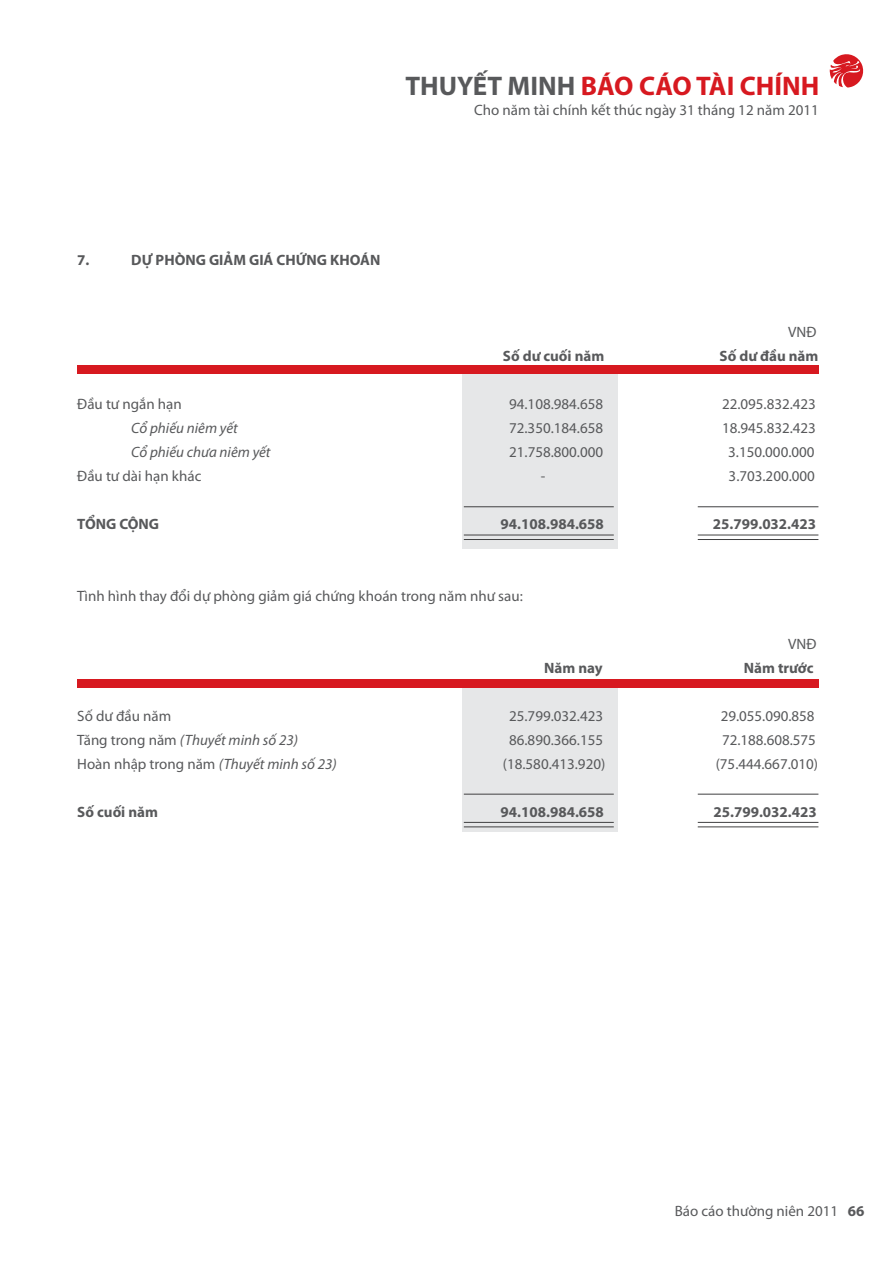
<style>
.page{position:relative;width:893px;height:1263px;background:#fff}
.page>*{position:absolute;margin:0;border:0;box-sizing:border-box;transform-origin:0 0}
.t1{font:700 27px "Myriad Pro";color:#d71920}
.t2{font:15px "Myriad Pro";color:#58595b}
.t3{font:700 15px "Myriad Pro";color:#58595b}
.t4{font:italic 15px "Myriad Pro";color:#58595b}
.s1{color:#58595b}
.s2{font-style:normal}
.s3{font-style:italic}
.s4{font-weight:700}
</style>
<div class="page">
<div style="left:462px;top:374px;width:156px;height:175px;background:#e6e7e8"></div>
<div style="left:462px;top:688px;width:156px;height:144px;background:#e6e7e8"></div>
<hr style="left:464px;top:506px;width:150px;height:1px;background:#404041">
<hr style="left:698px;top:506px;width:120px;height:1px;background:#404041">
<hr style="left:464px;top:535px;width:150px;height:1px;background:#404041">
<hr style="left:698px;top:535px;width:120px;height:1px;background:#404041">
<hr style="left:464px;top:539px;width:150px;height:1px;background:#404041">
<hr style="left:698px;top:539px;width:120px;height:1px;background:#404041">
<hr style="left:464px;top:794px;width:150px;height:1px;background:#404041">
<hr style="left:698px;top:794px;width:120px;height:1px;background:#404041">
<hr style="left:464px;top:822px;width:150px;height:1px;background:#404041">
<hr style="left:698px;top:822px;width:120px;height:1px;background:#404041">
<hr style="left:464px;top:827px;width:150px;height:1px;background:#404041">
<hr style="left:698px;top:827px;width:120px;height:1px;background:#404041">
<div style="left:77px;top:365px;width:741px;height:9px;background:#d71920"></div>
<div style="left:77px;top:679px;width:741px;height:9px;background:#d71920"></div>
<svg style="left:829px;top:54px;width:35px;height:34px"></svg>
<h1 class="t1" style="left:405px;top:76px;width:415px"><span class="s1">THUYẾT MINH</span> BÁO CÁO TÀI CHÍNH</h1>
<p class="t2" style="left:474px;top:104px;width:346px">Cho năm tài chính kết thúc ngày 31 tháng 12 năm 2011</p>
<p class="t3" style="left:77px;top:254px;width:14px">7.</p>
<p class="t3" style="left:131px;top:254px;width:251px">DỰ PHÒNG GIẢM GIÁ CHỨNG KHOÁN</p>
<p class="t2" style="left:788px;top:326px;width:30px">VNĐ</p>
<p class="t3" style="left:503px;top:350px;width:103px">Số dư cuối năm</p>
<p class="t3" style="left:719px;top:350px;width:100px">Số dư đầu năm</p>
<p class="t2" style="left:77px;top:398px;width:106px">Đầu tư ngắn hạn</p>
<p class="t2" style="left:509px;top:398px;width:95px">94.108.984.658</p>
<p class="t2" style="left:722px;top:398px;width:95px">22.095.832.423</p>
<p class="t4" style="left:131px;top:422px;width:108px">Cổ phiếu niêm yết</p>
<p class="t2" style="left:509px;top:422px;width:95px">72.350.184.658</p>
<p class="t2" style="left:722px;top:422px;width:95px">18.945.832.423</p>
<p class="t4" style="left:131px;top:446px;width:141px">Cổ phiếu chưa niêm yết</p>
<p class="t2" style="left:509px;top:446px;width:95px">21.758.800.000</p>
<p class="t2" style="left:728px;top:446px;width:88px">3.150.000.000</p>
<p class="t2" style="left:77px;top:470px;width:126px">Đầu tư dài hạn khác</p>
<p class="t2" style="left:541px;top:470px;width:6px">-</p>
<p class="t2" style="left:729px;top:470px;width:88px">3.703.200.000</p>
<p class="t3" style="left:77px;top:518px;width:83px">TỔNG CỘNG</p>
<p class="t3" style="left:501px;top:518px;width:105px">94.108.984.658</p>
<p class="t3" style="left:713px;top:518px;width:105px">25.799.032.423</p>
<p class="t2" style="left:77px;top:590px;width:447px">Tình hình thay đổi dự phòng giảm giá chứng khoán trong năm như sau:</p>
<p class="t2" style="left:788px;top:638px;width:30px">VNĐ</p>
<p class="t3" style="left:544px;top:662px;width:60px">Năm nay</p>
<p class="t3" style="left:744px;top:662px;width:71px">Năm trước</p>
<p class="t2" style="left:77px;top:710px;width:95px">Số dư đầu năm</p>
<p class="t2" style="left:509px;top:710px;width:95px">25.799.032.423</p>
<p class="t2" style="left:721px;top:710px;width:95px">29.055.090.858</p>
<p class="t4" style="left:77px;top:734px;width:222px"><span class="s2">Tăng trong năm</span> (Thuyết minh số 23)</p>
<p class="t2" style="left:509px;top:734px;width:95px">86.890.366.155</p>
<p class="t2" style="left:722px;top:734px;width:95px">72.188.608.575</p>
<p class="t2" style="left:77px;top:758px;width:261px">Hoàn nhập trong năm <span class="s3">(Thuyết minh số 23)</span></p>
<p class="t2" style="left:503px;top:758px;width:104px">(18.580.413.920)</p>
<p class="t2" style="left:716px;top:758px;width:104px">(75.444.667.010)</p>
<p class="t3" style="left:77px;top:806px;width:82px">Số cuối năm</p>
<p class="t3" style="left:501px;top:806px;width:105px">94.108.984.658</p>
<p class="t3" style="left:713px;top:806px;width:105px">25.799.032.423</p>
<p class="t2" style="left:675px;top:1205px;width:191px">Báo cáo thường niên 2011 <span class="s4">66</span></p>
</div>
